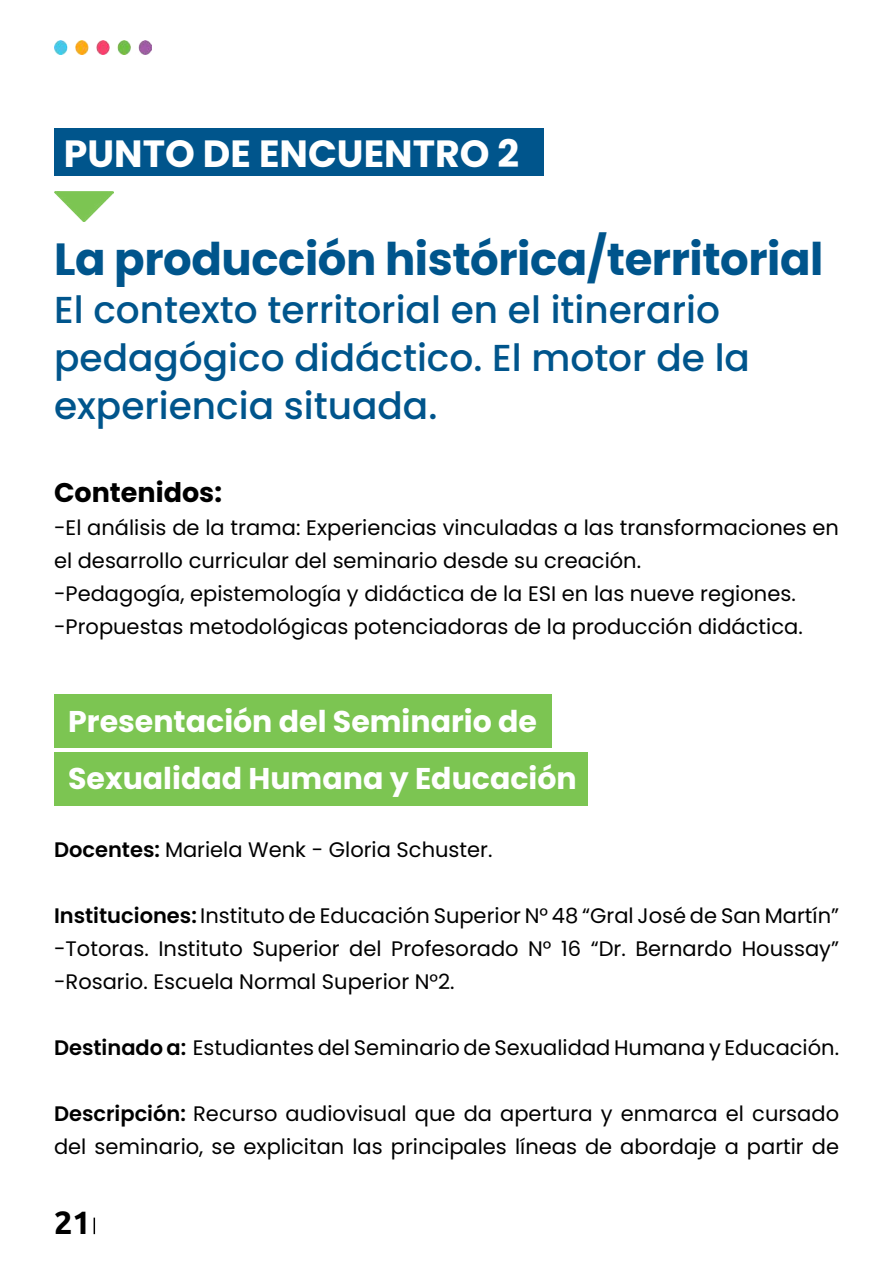
<style>
.page{position:relative;width:893px;height:1263px;background:#fff}
.page>*{position:absolute;margin:0;border:0;box-sizing:border-box;transform-origin:0 0}
.t1{font:700 45px "Poppins";letter-spacing:-.01em;color:#00558c}
.t2{font:700 37.95px "Poppins";color:#fff}
.t3{font:500 37.5px/48px "Poppins";color:#00558c}
.t4{font:700 32.4px "Ubuntu";color:#000}
.t5{font:700 30px/57px "Poppins";color:#fff}
.t6{font:700 27px "Poppins";color:#000}
.t7{font:21px/33px "Poppins";color:#000}
.s1{font-weight:600}
</style>
<div class="page">
<img style="left:54px;top:41px;width:97px;height:13px">
<div style="left:54px;top:694px;width:498px;height:54px;background:#7cc552"></div>
<div style="left:54px;top:752px;width:534px;height:54px;background:#7cc552"></div>
<div style="left:54px;top:128px;width:490px;height:47px;background:#00558c"></div>
<img style="left:54px;top:191px;width:59px;height:30px">
<svg style="left:94px;top:1217px;width:1px;height:17px"></svg>
<h2 class="t2" style="left:64px;top:132px;width:457px">PUNTO DE ENCUENTRO 2</h2>
<h1 class="t1" style="left:54px;top:233px;width:771px">La producción histórica/territorial</h1>
<h3 class="t3" style="left:54px;top:286px;width:697px">El contexto territorial en el itinerario pedagógico didáctico. El motor de la experiencia situada.</h3>
<p class="t6" style="left:54px;top:477px;width:169px">Contenidos:</p>
<p class="t7" style="left:54px;top:511px;width:786px">-El análisis de la trama: Experiencias vinculadas a las transformaciones en el desarrollo curricular del seminario desde su creación.<br>-Pedagogía, epistemología y didáctica de la ESI en las nueve regiones. -Propuestas metodológicas potenciadoras de la producción didáctica.</p>
<h3 class="t5" style="left:68px;top:693px;width:510px">Presentación del Seminario de<br>Sexualidad Humana y Educación</h3>
<p class="t7" style="left:54px;top:834px;width:440px"><span class="s1">Docentes:</span> Mariela Wenk - Gloria Schuster.</p>
<p class="t7" style="left:54px;top:900px;width:787px;text-align:right"><span class="s1">Instituciones:</span> Instituto de Educación Superior N° 48 “Gral José de San Martín“<br>Houssay“</p>
<p class="t7" style="left:391px;top:933px;width:129px">Profesorado</p>
<p class="t7" style="left:158px;top:933px;width:86px">Instituto</p>
<p class="t7" style="left:252px;top:933px;width:89px">Superior</p>
<p class="t7" style="left:349px;top:933px;width:34px">del</p>
<p class="t7" style="left:635px;top:933px;width:98px">Bernardo</p>
<p class="t7" style="left:561px;top:933px;width:22px">16</p>
<p class="t7" style="left:528px;top:933px;width:25px">N°</p>
<p class="t7" style="left:54px;top:933px;width:402px">-Totoras.<br>-Rosario. Escuela Normal Superior N°2.</p>
<p class="t7" style="left:591px;top:933px;width:37px">“Dr.</p>
<p class="t7" style="left:54px;top:1032px;width:787px"><span class="s1">Destinadoa:</span> Estudiantes del Seminario de Sexualidad Humana y Educación.</p>
<p class="t7" style="left:54px;top:1098px;width:787px"><span class="s1">Descripción:</span> Recurso audiovisual que da apertura y enmarca el cursado del seminario, se explicitan las principales líneas de abordaje a partir de</p>
<h3 class="t4" style="left:54px;top:1203px;width:38px">21</h3>
</div>
